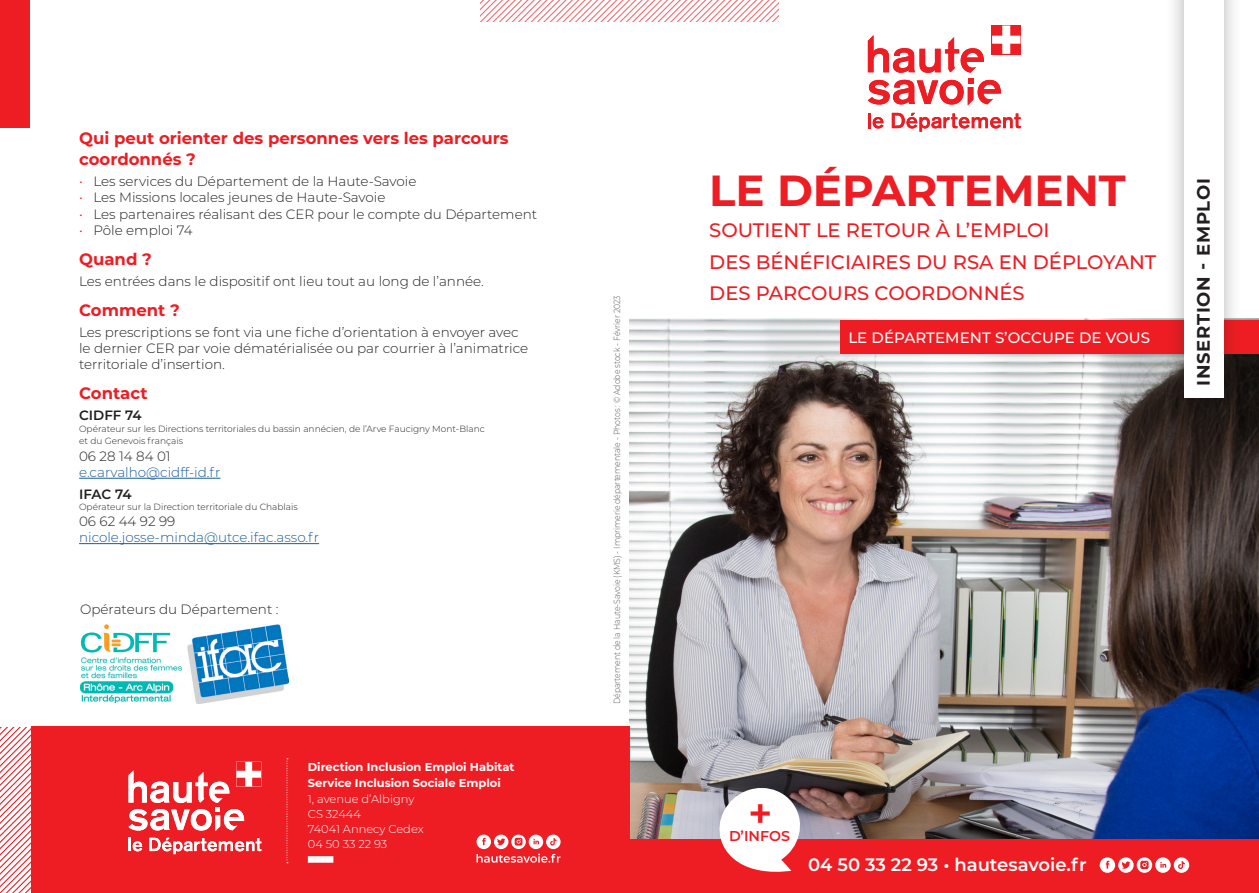
<style>
.page{position:relative;width:1259px;height:893px;background:#fff}
.page>*{position:absolute;margin:0;border:0;box-sizing:border-box;transform-origin:0 0}
.t1{font:700 43.5px "Montserrat";color:#ee1d23}
.t2{font:600 41.25px "Montserrat";color:#ee1d23}
.t3{font:500 19.5px/31.5px "Montserrat";color:#ee1d23}
.t4{font:600 18px "Montserrat";color:#fff}
.t5{font:700 18px "Montserrat";letter-spacing:.04em;color:#231f20}
.t6{font:700 16.5px/21px "Montserrat";color:#ee1d23}
.t7{font:500 15px "Montserrat";letter-spacing:.005em;color:#fff}
.t8{font:600 14.25px "Montserrat";color:#ee1d23}
.t9{font:300 13.5px/16.2px "Montserrat";color:#231f20}
.t10{font:300 13.5px "Montserrat";color:#175d9e}
.t11{font:600 13.5px "Montserrat";color:#231f20}
.t12{font:700 11.4px "Montserrat";color:#fff}
.t13{font:300 11.4px/14.7px "Montserrat";color:#fff}
.t14{font:300 9px/12px "Montserrat";color:#231f20}
.t15{font:300 9px "Montserrat";color:#57585a;scale:.85 1}
.s1{color:#ee1d23}
</style>
<div class="page">
<img style="left:629px;top:319px;width:630px;height:520px">
<div style="left:608px;top:839px;width:651px;height:54px;background:#ee1d23"></div>
<svg style="left:714px;top:782px;width:91px;height:90px"></svg>
<div style="left:840px;top:321px;width:419px;height:33px;background:#ee1d23"></div>
<div style="left:1165px;top:0;width:77px;height:416px;background:#231f20;opacity:.34"></div>
<div style="left:1183px;top:0;width:40px;height:398px;background:#fff"></div>
<svg style="left:868px;top:113px;width:15px;height:15px"></svg>
<svg style="left:892px;top:113px;width:128px;height:19px"></svg>
<svg style="left:991px;top:25px;width:30px;height:29px"></svg>
<svg style="left:868px;top:26px;width:152px;height:79px"></svg>
<div style="left:0;top:0;width:30px;height:128px;background:#ee1d23"></div>
<svg style="left:0;top:728px;width:31px;height:165px"></svg>
<svg style="left:1136px;top:857px;width:16px;height:16px"></svg>
<svg style="left:1140px;top:861px;width:8px;height:8px"></svg>
<svg style="left:1118px;top:857px;width:15px;height:16px"></svg>
<svg style="left:1099px;top:857px;width:16px;height:16px"></svg>
<svg style="left:1105px;top:861px;width:4px;height:8px"></svg>
<svg style="left:1155px;top:857px;width:15px;height:16px"></svg>
<svg style="left:1121px;top:861px;width:9px;height:8px"></svg>
<svg style="left:1173px;top:857px;width:16px;height:16px"></svg>
<svg style="left:1178px;top:861px;width:7px;height:8px"></svg>
<div style="left:31px;top:727px;width:598px;height:166px;background:#ee1d23"></div>
<img style="left:80px;top:625px;width:102px;height:78px">
<img style="left:187px;top:625px;width:101px;height:78px">
<svg style="left:129px;top:838px;width:13px;height:13px"></svg>
<svg style="left:149px;top:838px;width:112px;height:16px"></svg>
<svg style="left:129px;top:762px;width:132px;height:69px"></svg>
<div style="left:308px;top:856px;width:25px;height:7px;background:#fff"></div>
<svg style="left:287px;top:758px;width:1px;height:105px"></svg>
<svg style="left:476px;top:835px;width:84px;height:28px"></svg>
<svg style="left:481px;top:0;width:297px;height:21px"></svg>
<hr style="left:79px;top:478px;width:141px;height:1px;background:#175d9e">
<hr style="left:79px;top:543px;width:240px;height:1px;background:#175d9e">
<p class="t6" style="left:79px;top:126px;width:431px">Qui peut orienter des personnes vers les parcours coordonnés ?</p>
<p class="t9" style="left:79px;top:172px;width:339px"><span class="s1">•</span> Les services du Département de la Haute-Savoie</p>
<p class="t9" style="left:79px;top:189px;width:308px"><span class="s1">•</span> Les Missions locales jeunes de Haute-Savoie</p>
<p class="t9" style="left:79px;top:205px;width:459px"><span class="s1">•</span> Les partenaires réalisant des CER pour le compte du Département</p>
<p class="t9" style="left:79px;top:222px;width:115px"><span class="s1">•</span> Pôle emploi 74</p>
<p class="t6" style="left:79px;top:248px;width:74px">Quand ?</p>
<p class="t9" style="left:79px;top:273px;width:406px">Les entrées dans le dispositif ont lieu tout au long de l’année.</p>
<p class="t6" style="left:79px;top:299px;width:102px">Comment ?</p>
<p class="t9" style="left:79px;top:324px;width:450px">Les prescriptions se font via une fiche d’orientation à envoyer avec le dernier CER par voie dématérialisée ou par courrier à l’animatrice territoriale d’insertion.</p>
<p class="t6" style="left:79px;top:382px;width:70px">Contact</p>
<p class="t11" style="left:79px;top:406px;width:64px">CIDFF 74</p>
<p class="t14" style="left:79px;top:423px;width:407px">Opérateur sur les Directions territoriales du bassin annécien, de l’Arve Faucigny Mont-Blanc et du Genevois français</p>
<p class="t9" style="left:79px;top:447px;width:93px">06 28 14 84 01</p>
<p class="t10" style="left:79px;top:463px;width:143px">e.carvalho@cidff-id.fr</p>
<p class="t11" style="left:79px;top:485px;width:54px">IFAC 74</p>
<p class="t14" style="left:79px;top:500px;width:220px">Opérateur sur la Direction territoriale du Chablais</p>
<p class="t9" style="left:79px;top:513px;width:98px">06 62 44 92 99</p>
<p class="t10" style="left:79px;top:528px;width:241px">nicole.josse-minda@utce.ifac.asso.fr</p>
<p class="t9" style="left:80px;top:600px;width:200px">Opérateurs du Département :</p>
<p class="t12" style="left:308px;top:758px;width:208px">Direction Inclusion Emploi Habitat</p>
<p class="t12" style="left:308px;top:775px;width:194px">Service Inclusion Sociale Emploi</p>
<p class="t13" style="left:308px;top:792px;width:108px">1, avenue d’Albigny<br>CS 32444</p>
<p class="t13" style="left:308px;top:821px;width:117px">74041 Annecy Cedex</p>
<p class="t13" style="left:308px;top:836px;width:81px">04 50 33 22 93</p>
<p class="t15" style="left:611px;top:704px;width:482px;rotate:-90deg">Département de la Haute-Savoie (KMS) - Imprimerie départementale - Photos : © Adobe stock - Février 2023</p>
<p class="t1" style="left:709px;top:159px;width:418px">LE DÉPARTEMENT</p>
<p class="t3" style="left:709px;top:214px;width:448px">SOUTIENT LE RETOUR À L’EMPLOI<br>DES BÉNÉFICIAIRES DU RSA EN DÉPLOYANT<br>DES PARCOURS COORDONNÉS</p>
<p class="t7" style="left:848px;top:327px;width:303px">LE DÉPARTEMENT S’OCCUPE DE VOUS</p>
<p class="t5" style="left:1190px;top:386px;width:209px;rotate:-90deg">INSERTION - EMPLOI</p>
<h2 class="t2" style="left:748px;top:784px;width:26px">+</h2>
<p class="t8" style="left:729px;top:826px;width:63px">D’INFOS</p>
<p class="t4" style="left:808px;top:852px;width:280px">04 50 33 22 93 • hautesavoie.fr</p>
</div>
